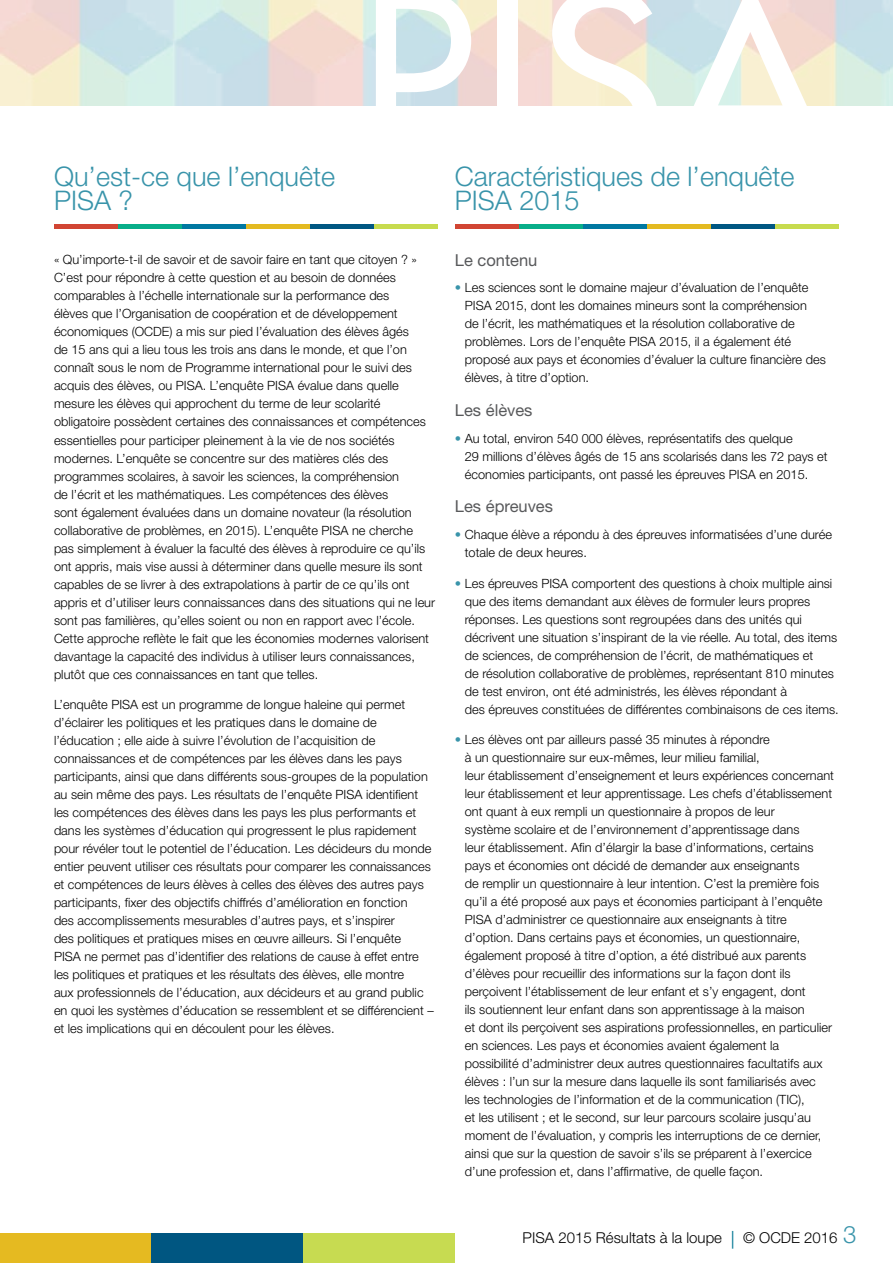
<style>
.page{position:relative;width:893px;height:1263px;background:#fff}
.page>*{position:absolute;margin:0;border:0;box-sizing:border-box;transform-origin:0 0}
._01_Titre_rouge{font:300 27px/24px "Helvetica Neue LT Std";color:#3994aa}
._02_Titre_gris{font:16.5px "Helvetica Neue LT Std";color:#58595b}
.t1{font:300 15px "Helvetica Neue LT Std";color:#000}
._04_Txt_courant{font:300 12.75px/18px "Helvetica Neue LT Std";color:#000}
.s1{color:#3994aa}
.s2{font-size:24px;color:#3994aa}
</style>
<div class="page">
<svg style="left:732px;top:1231px;width:1px;height:18px"></svg>
<div style="left:0;top:1233px;width:151px;height:30px;background:#e5ba21"></div>
<div style="left:151px;top:1233px;width:152px;height:30px;background:#005681"></div>
<div style="left:303px;top:1233px;width:152px;height:30px;background:#c7db51"></div>
<svg style="left:396px;top:0;width:75px;height:106px"></svg>
<svg style="left:544px;top:0;width:114px;height:106px"></svg>
<svg style="left:664px;top:0;width:173px;height:106px"></svg>
<hr style="left:54px;top:225px;width:64px;height:4px;background:#d14533">
<hr style="left:118px;top:225px;width:64px;height:4px;background:#08ae89">
<hr style="left:182px;top:225px;width:64px;height:4px;background:#0078a1">
<hr style="left:246px;top:225px;width:64px;height:4px;background:#e3ba21">
<hr style="left:310px;top:225px;width:64px;height:4px;background:#005782">
<hr style="left:374px;top:225px;width:63px;height:4px;background:#c7db4e">
<hr style="left:455px;top:225px;width:64px;height:4px;background:#d14533">
<hr style="left:519px;top:225px;width:64px;height:4px;background:#08ae89">
<hr style="left:583px;top:225px;width:64px;height:4px;background:#0078a1">
<hr style="left:647px;top:225px;width:64px;height:4px;background:#e3ba21">
<hr style="left:711px;top:225px;width:64px;height:4px;background:#005782">
<hr style="left:775px;top:225px;width:64px;height:4px;background:#c7db4e">
<p class="_01_Titre_rouge" style="left:54px;top:164px;width:283px">Qu’est-ce que l’enquête<br>PISA ?</p>
<p class="_04_Txt_courant" style="left:54px;top:251px;width:383px">« Qu’importe-t-il de savoir et de savoir faire en tant que citoyen ? » C’est pour répondre à cette question et au besoin de données comparables à l’échelle internationale sur la performance des<br>élèves que l’Organisation de coopération et de développement économiques (OCDE) a mis sur pied l’évaluation des élèves âgés<br>de 15 ans qui a lieu tous les trois ans dans le monde, et que l’on connaît sous le nom de Programme international pour le suivi des acquis des élèves, ou PISA. L’enquête PISA évalue dans quelle mesure les élèves qui approchent du terme de leur scolarité obligatoire possèdent certaines des connaissances et compétences essentielles pour participer pleinement à la vie de nos sociétés modernes. L’enquête se concentre sur des matières clés des programmes scolaires, à savoir les sciences, la compréhension<br>de l’écrit et les mathématiques. Les compétences des élèves<br>sont également évaluées dans un domaine novateur (la résolution collaborative de problèmes, en 2015). L’enquête PISA ne cherche pas simplement à évaluer la faculté des élèves à reproduire ce qu’ils ont appris, mais vise aussi à déterminer dans quelle mesure ils sont capables de se livrer à des extrapolations à partir de ce qu’ils ont appris et d’utiliser leurs connaissances dans des situations qui ne leur sont pas familières, qu’elles soient ou non en rapport avec l’école.<br>Cette approche reflète le fait que les économies modernes valorisent davantage la capacité des individus à utiliser leurs connaissances, plutôt que ces connaissances en tant que telles.</p>
<p class="_04_Txt_courant" style="left:54px;top:695px;width:381px">L’enquête PISA est un programme de longue haleine qui permet d’éclairer les politiques et les pratiques dans le domaine de l’éducation ; elle aide à suivre l’évolution de l’acquisition de connaissances et de compétences par les élèves dans les pays participants, ainsi que dans différents sous-groupes de la population au sein même des pays. Les résultats de l’enquête PISA identifient les compétences des élèves dans les pays les plus performants et dans les systèmes d’éducation qui progressent le plus rapidement pour révéler tout le potentiel de l’éducation. Les décideurs du monde entier peuvent utiliser ces résultats pour comparer les connaissances et compétences de leurs élèves à celles des élèves des autres pays participants, fixer des objectifs chiffrés d’amélioration en fonction<br>des accomplissements mesurables d’autres pays, et s’inspirer<br>des politiques et pratiques mises en œuvre ailleurs. Si l’enquête<br>PISA ne permet pas d’identifier des relations de cause à effet entre les politiques et pratiques et les résultats des élèves, elle montre<br>aux professionnels de l’éducation, aux décideurs et au grand public en quoi les systèmes d’éducation se ressemblent et se différencient – et les implications qui en découlent pour les élèves.</p>
<p class="_01_Titre_rouge" style="left:455px;top:164px;width:341px">Caractéristiques de l’enquête<br>PISA 2015</p>
<p class="_02_Titre_gris" style="left:455px;top:250px;width:84px">Le contenu</p>
<p class="_04_Txt_courant" style="left:465px;top:278px;width:362px;text-indent:-10px"><span class="s1">•</span> Les sciences sont le domaine majeur d’évaluation de l’enquête PISA 2015, dont les domaines mineurs sont la compréhension<br>de l’écrit, les mathématiques et la résolution collaborative de problèmes. Lors de l’enquête PISA 2015, il a également été proposé aux pays et économies d’évaluer la culture financière des élèves, à titre d’option.</p>
<p class="_02_Titre_gris" style="left:455px;top:400px;width:79px">Les élèves</p>
<p class="_04_Txt_courant" style="left:465px;top:429px;width:364px;text-indent:-10px"><span class="s1">•</span> Au total, environ 540 000 élèves, représentatifs des quelque<br>29 millions d’élèves âgés de 15 ans scolarisés dans les 72 pays et économies participants, ont passé les épreuves PISA en 2015.</p>
<p class="_02_Titre_gris" style="left:455px;top:497px;width:100px">Les épreuves</p>
<p class="_04_Txt_courant" style="left:465px;top:525px;width:369px;text-indent:-10px"><span class="s1">•</span> Chaque élève a répondu à des épreuves informatisées d’une durée totale de deux heures.</p>
<p class="_04_Txt_courant" style="left:465px;top:574px;width:375px;text-indent:-10px"><span class="s1">•</span> Les épreuves PISA comportent des questions à choix multiple ainsi que des items demandant aux élèves de formuler leurs propres réponses. Les questions sont regroupées dans des unités qui décrivent une situation s’inspirant de la vie réelle. Au total, des items de sciences, de compréhension de l’écrit, de mathématiques et<br>de résolution collaborative de problèmes, représentant 810 minutes de test environ, ont été administrés, les élèves répondant à<br>des épreuves constituées de différentes combinaisons de ces items.</p>
<p class="_04_Txt_courant" style="left:465px;top:730px;width:371px;text-indent:-10px"><span class="s1">•</span> Les élèves ont par ailleurs passé 35 minutes à répondre<br>à un questionnaire sur eux-mêmes, leur milieu familial,<br>leur établissement d’enseignement et leurs expériences concernant leur établissement et leur apprentissage. Les chefs d’établissement ont quant à eux rempli un questionnaire à propos de leur<br>système scolaire et de l’environnement d’apprentissage dans<br>leur établissement. Afin d’élargir la base d’informations, certains pays et économies ont décidé de demander aux enseignants<br>de remplir un questionnaire à leur intention. C’est la première fois qu’il a été proposé aux pays et économies participant à l’enquête PISA d’administrer ce questionnaire aux enseignants à titre d’option. Dans certains pays et économies, un questionnaire, également proposé à titre d’option, a été distribué aux parents d’élèves pour recueillir des informations sur la façon dont ils perçoivent l’établissement de leur enfant et s’y engagent, dont<br>ils soutiennent leur enfant dans son apprentissage à la maison<br>et dont ils perçoivent ses aspirations professionnelles, en particulier en sciences. Les pays et économies avaient également la possibilité d’administrer deux autres questionnaires facultatifs aux élèves : l’un sur la mesure dans laquelle ils sont familiarisés avec les technologies de l’information et de la communication (TIC),<br>et les utilisent ; et le second, sur leur parcours scolaire jusqu’au moment de l’évaluation, y compris les interruptions de ce dernier, ainsi que sur la question de savoir s’ils se préparent à l’exercice d’une profession et, dans l’affirmative, de quelle façon.</p>
<p class="t1" style="left:523px;top:1228px;width:201px">PISA 2015 Résultats à la loupe</p>
<p class="t1" style="left:743px;top:1228px;width:115px">© OCDE 2016 <span class="s2">3</span></p>
</div>
